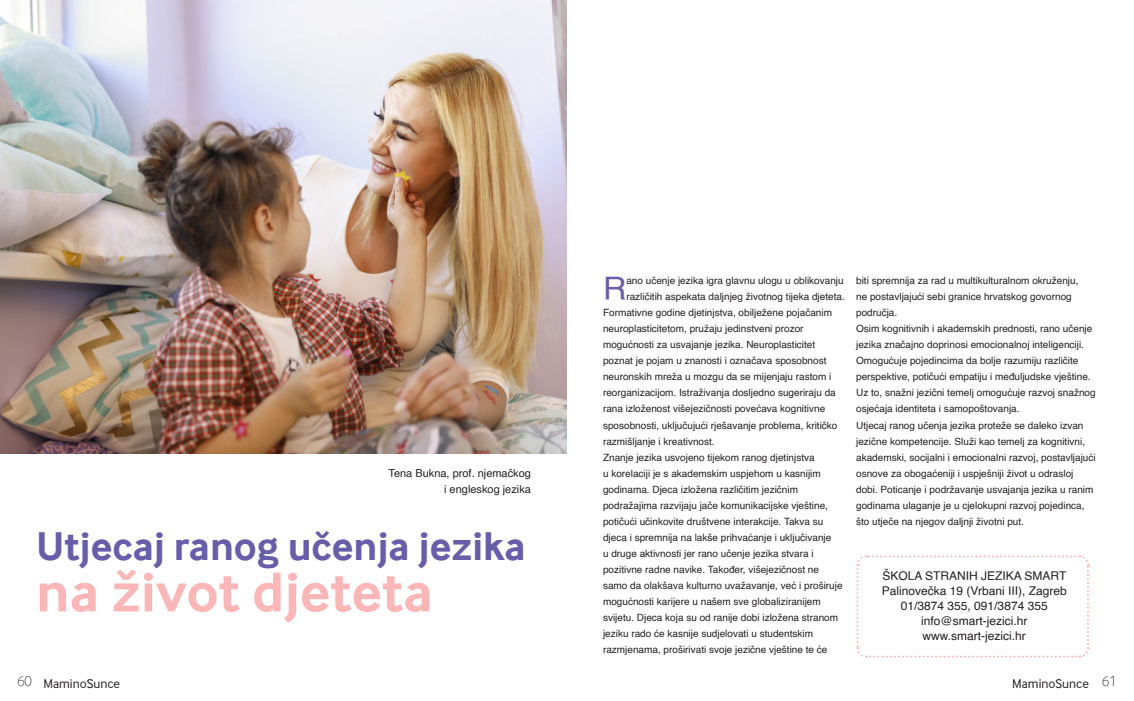
<style>
.page{position:relative;width:1134px;height:701px;background:#fff}
.page>*{position:absolute;margin:0;border:0;box-sizing:border-box;transform-origin:0 0}
.t1{font:700 57.8px "Inter Face Da Ma";color:#fbb7b7}
.t2{font:700 41.3px "Inter Face Da Ma";color:#675da9}
.t3{font:32.3px "Helvetica";color:#675da9}
.t4{font:15px "Inter Face Da Ma Th";color:#231f20}
.Tekst{font:13px "Inter Face Da Ma";color:#231f20}
.t5{font:12px "Helvetica";color:#231f20}
.t6{font:11px/16px "Helvetica";color:#222;text-align:right}
.t7{font:10px/16px "Helvetica";color:#231f20}
</style>
<div class="page">
<svg style="left:856px;top:555px;width:234px;height:103px"></svg>
<img style="left:0;top:0;width:567px;height:453px">
<p class="t6" style="left:388px;top:464px;width:144px">Tena Bukna, prof. njemačkog i engleskog jezika</p>
<p class="t2" style="left:36px;top:522px;width:491px">Utjecaj ranog učenja jezika</p>
<p class="t1" style="left:36px;top:558px;width:398px">na život djeteta</p>
<p class="t3" style="left:603px;top:264px;width:25px">R</p>
<p class="t7" style="left:626px;top:273px;width:219px">ano učenje jezika igra glavnu ulogu u oblikovanju</p>
<p class="t7" style="left:626px;top:289px;width:220px">različitih aspekata daljnjeg životnog tijeka djeteta.</p>
<p class="t7" style="left:603px;top:305px;width:230px">Formativne godine djetinjstva, obilježene pojačanim</p>
<p class="t7" style="left:603px;top:321px;width:202px">neuroplasticitetom, pružaju jedinstveni prozor</p>
<p class="t7" style="left:603px;top:337px;width:214px">mogućnosti za usvajanje jezika. Neuroplasticitet</p>
<p class="t7" style="left:603px;top:353px;width:225px">poznat je pojam u znanosti i označava sposobnost</p>
<p class="t7" style="left:603px;top:369px;width:230px">neuronskih mreža u mozgu da se mijenjaju rastom i</p>
<p class="t7" style="left:603px;top:385px;width:234px">reorganizacijom. Istraživanja dosljedno sugeriraju da</p>
<p class="t7" style="left:603px;top:401px;width:224px">rana izloženost višejezičnosti povećava kognitivne</p>
<p class="t7" style="left:603px;top:417px;width:236px">sposobnosti, uključujući rješavanje problema, kritičko</p>
<p class="t7" style="left:603px;top:433px;width:113px">razmišljanje i kreativnost.</p>
<p class="t7" style="left:603px;top:449px;width:241px">Znanje jezika usvojeno tijekom ranog djetinjstva<br>u korelaciji je s akademskim uspjehom u kasnijim godinama. Djeca izložena različitim jezičnim podražajima razvijaju jače komunikacijske vještine, potičući učinkovite društvene interakcije. Takva su djeca i spremnija na lakše prihvaćanje i uključivanje<br>u druge aktivnosti jer rano učenje jezika stvara i pozitivne radne navike. Također, višejezičnost ne samo da olakšava kulturno uvažavanje, već i proširuje mogućnosti karijere u našem sve globaliziranijem svijetu. Djeca koja su od ranije dobi izložena stranom jeziku rado će kasnije sudjelovati u studentskim razmjenama, proširivati svoje jezične vještine te će</p>
<p class="t7" style="left:856px;top:273px;width:224px">biti spremnija za rad u multikulturalnom okruženju, ne postavljajući sebi granice hrvatskog govornog područja.</p>
<p class="t7" style="left:856px;top:321px;width:241px">Osim kognitivnih i akademskih prednosti, rano učenje jezika značajno doprinosi emocionalnoj inteligenciji.<br>Omogućuje pojedincima da bolje razumiju različite perspektive, potičući empatiju i međuljudske vještine.<br>Uz to, snažni jezični temelj omogućuje razvoj snažnog osjećaja identiteta i samopoštovanja.</p>
<p class="t7" style="left:856px;top:417px;width:241px">Utjecaj ranog učenja jezika proteže se daleko izvan jezične kompetencije. Služi kao temelj za kognitivni, akademski, socijalni i emocionalni razvoj, postavljajući osnove za obogaćeniji i uspješniji život u odrasloj dobi. Poticanje i podržavanje usvajanja jezika u ranim godinama ulaganje je u cjelokupni razvoj pojedinca, što utječe na njegov daljnji životni put.</p>
<p class="t5" style="left:882px;top:566px;width:185px">ŠKOLA STRANIH JEZIKA SMART</p>
<p class="t5" style="left:882px;top:581px;width:186px">Palinovečka 19 (Vrbani III), Zagreb</p>
<p class="t5" style="left:901px;top:596px;width:148px">01/3874 355, 091/3874 355</p>
<p class="t5" style="left:921px;top:611px;width:108px">info@smart-jezici.hr</p>
<p class="t5" style="left:923px;top:626px;width:105px">www.smart-jezici.hr</p>
<p class="t4" style="left:17px;top:672px;width:16px">60</p>
<p class="Tekst" style="left:43px;top:675px;width:78px">MaminoSunce</p>
<p class="Tekst" style="left:1012px;top:675px;width:78px">MaminoSunce</p>
<p class="t4" style="left:1102px;top:672px;width:16px">61</p>
</div>
